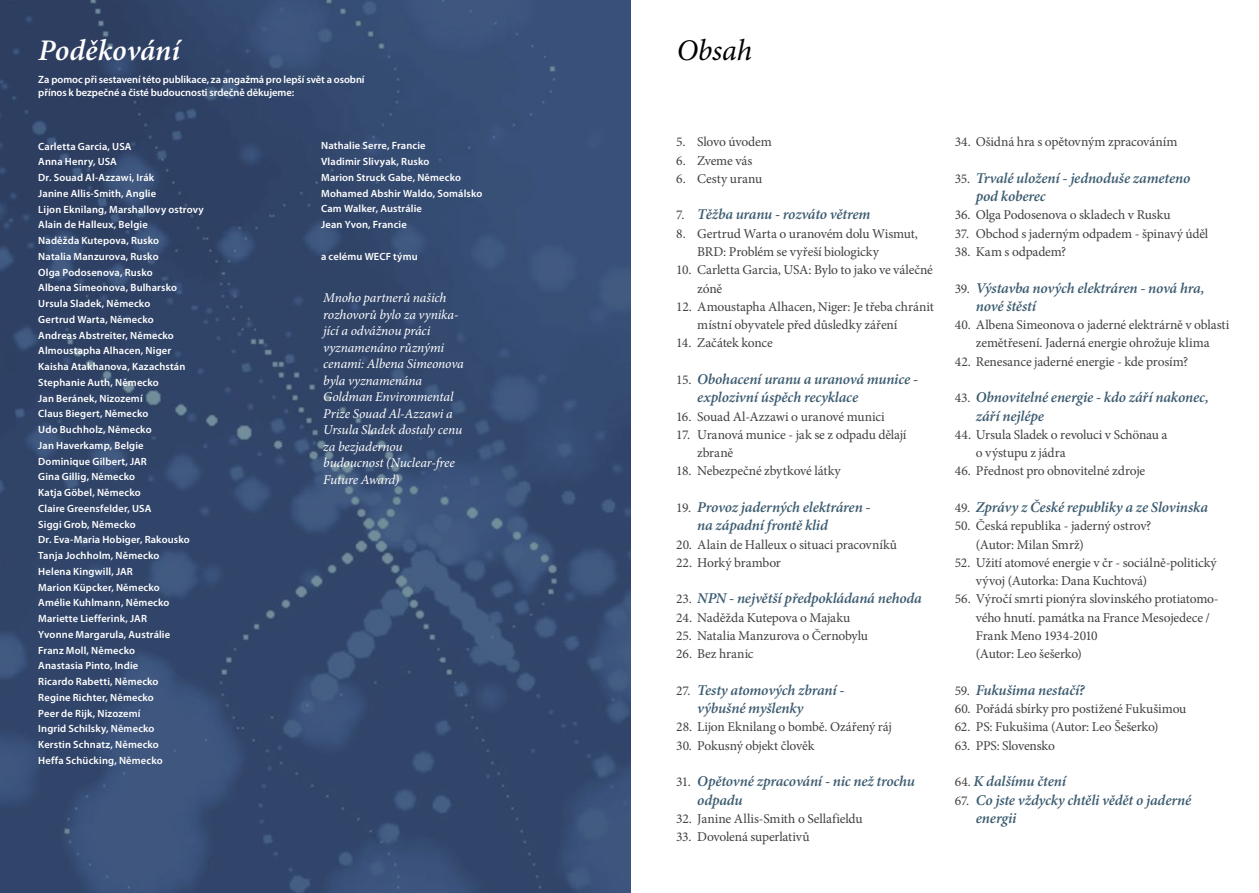
<style>
.page{position:relative;width:1259px;height:893px;background:#fff}
.page>*{position:absolute;margin:0;border:0;box-sizing:border-box;transform-origin:0 0}
.t1{font:italic 600 30px "Minion Pro";color:#fff}
.t2{font:italic 30px "Minion Pro";letter-spacing:-.005em;color:#000}
.t3{font:italic 600 15px/18.3px "Minion Pro";letter-spacing:-.01em;color:#3c5b70}
.t4{font:13.5px/18.3px "Minion Pro";letter-spacing:-.015em;color:#414042}
.t5{font:italic 13.5px/16.5px "Minion Pro";letter-spacing:-.01em;color:#fff}
.t6{font:600 10.5px/15.8px "Myriad Pro";letter-spacing:.015em;color:#fff}
.t7{font:600 10.5px/13.5px "Myriad Pro";letter-spacing:-.005em;color:#fff}
.s1{font-weight:400;font-style:normal;font-size:13.5px;color:#414042}
</style>
<div class="page">
<svg style="left:0;top:0;width:630px;height:893px;background:#34496e"></svg>
<h1 class="t1" style="left:38px;top:33px;width:143px">Poděkování</h1>
<h1 class="t2" style="left:677px;top:30px;width:77px">Obsah</h1>
<p class="t7" style="left:38px;top:72px;width:328px">Za pomoc při sestavení této publikace, za angažmá pro lepší svět a osobní přínos k bezpečné a čisté budoucnosti srdečně děkujeme:</p>
<p class="t6" style="left:38px;top:138px;width:167px">Carletta Garcia, USA<br>Anna Henry, USA<br>Dr. Souad Al-Azzawi, Irák<br>Janine Allis-Smith, Anglie<br>Lijon Eknilang, Marshallovy ostrovy<br>Alain de Halleux, Belgie<br>Naděžda Kutepova, Rusko<br>Natalia Manzurova, Rusko<br>Olga Podosenova, Rusko<br>Albena Simeonova, Bulharsko<br>Ursula Sladek, Německo<br>Gertrud Warta, Německo<br>Andreas Abstreiter, Německo<br>Almoustapha Alhacen, Niger<br>Kaisha Atakhanova, Kazachstán<br>Stephanie Auth, Německo<br>Jan Beránek, Nizozemí<br>Claus Biegert, Německo<br>Udo Buchholz, Německo<br>Jan Haverkamp, Belgie<br>Dominique Gilbert, JAR<br>Gina Gillig, Německo<br>Katja Göbel, Německo<br>Claire Greensfelder, USA<br>Siggi Grob, Německo<br>Dr. Eva-Maria Hobiger, Rakousko<br>Tanja Jochholm, Německo<br>Helena Kingwill, JAR<br>Marion Küpcker, Německo<br>Amélie Kuhlmann, Německo<br>Mariette Liefferink, JAR<br>Yvonne Margarula, Austrálie<br>Franz Moll, Německo<br>Anastasia Pinto, Indie<br>Ricardo Rabetti, Německo<br>Regine Richter, Německo<br>Peer de Rijk, Nizozemí<br>Ingrid Schilsky, Německo<br>Kerstin Schnatz, Německo<br>Heffa Schücking, Německo</p>
<p class="t6" style="left:321px;top:138px;width:163px">Nathalie Serre, Francie<br>Vladimir Slivyak, Rusko<br>Marion Struck Gabe, Německo<br>Mohamed Abshir Waldo, Somálsko<br>Cam Walker, Austrálie<br>Jean Yvon, Francie</p>
<p class="t6" style="left:321px;top:248px;width:98px">a celému WECF týmu</p>
<p class="t5" style="left:323px;top:290px;width:142px">Mnoho partnerů našich rozhovorů bylo za vynika&shy;jící a odvážnou práci vyznamenáno různými cenami: Albena Simeonova byla vyznamenána<br>Goldman Environmental<br>Prize Souad Al-Azzawi a<br>Ursula Sladek dostaly cenu za bezjadernou budoucnost (Nuclear-free<br>Future Award)</p>
<p class="t4" style="left:676px;top:133px;width:97px">5. Slovo úvodem</p>
<p class="t4" style="left:676px;top:151px;width:78px">6. Zveme vás</p>
<p class="t4" style="left:676px;top:169px;width:87px">6. Cesty uranu</p>
<p class="t3" style="left:676px;top:206px;width:196px"><span class="s1">7.</span> Těžba uranu - rozváto větrem</p>
<p class="t4" style="left:697px;top:224px;width:222px;text-indent:-21px">8. Gertrud Warta o uranovém dolu Wismut,<br>BRD: Problém se vyřeší biologicky</p>
<p class="t4" style="left:697px;top:261px;width:237px;text-indent:-21px">10. Carletta Garcia, USA: Bylo to jako ve válečné zóně</p>
<p class="t4" style="left:697px;top:297px;width:238px;text-indent:-21px">12. Amoustapha Alhacen, Niger: Je třeba chránit místní obyvatele před důsledky záření</p>
<p class="t4" style="left:676px;top:334px;width:98px">14. Začátek konce</p>
<p class="t3" style="left:697px;top:371px;width:222px;text-indent:-21px"><span class="s1">15.</span> Obohacení uranu a uranová munice - explozivní úspěch recyklace</p>
<p class="t4" style="left:676px;top:407px;width:210px">16. Souad Al-Azzawi o uranové munici</p>
<p class="t4" style="left:697px;top:425px;width:211px;text-indent:-21px">17. Uranová munice - jak se z odpadu dělají zbraně</p>
<p class="t4" style="left:676px;top:462px;width:166px">18. Nebezpečné zbytkové látky</p>
<p class="t3" style="left:697px;top:499px;width:175px;text-indent:-21px"><span class="s1">19.</span> Provoz jaderných elektráren - na západní frontě klid</p>
<p class="t4" style="left:676px;top:535px;width:222px">20. Alain de Halleux o situaci pracovníků</p>
<p class="t4" style="left:676px;top:553px;width:106px">22. Horký brambor</p>
<p class="t3" style="left:676px;top:590px;width:247px"><span class="s1">23.</span> NPN - největší předpokládaná nehoda</p>
<p class="t4" style="left:676px;top:608px;width:175px">24. Naděžda Kutepova o Majaku</p>
<p class="t4" style="left:676px;top:627px;width:193px">25. Natalia Manzurova o Černobylu</p>
<p class="t4" style="left:676px;top:645px;width:79px">26. Bez hranic</p>
<p class="t3" style="left:697px;top:681px;width:149px;text-indent:-21px"><span class="s1">27.</span> Testy atomových zbraní - výbušné myšlenky</p>
<p class="t4" style="left:676px;top:718px;width:217px">28. Lijon Eknilang o bombě. Ozářený ráj</p>
<p class="t4" style="left:676px;top:736px;width:140px">30. Pokusný objekt člověk</p>
<p class="t3" style="left:697px;top:773px;width:219px;text-indent:-21px"><span class="s1">31.</span> Opětovné zpracování - nic než trochu odpadu</p>
<p class="t4" style="left:676px;top:809px;width:188px">32. Janine Allis-Smith o Sellafieldu</p>
<p class="t4" style="left:676px;top:828px;width:135px">33. Dovolená superlativů</p>
<p class="t4" style="left:955px;top:133px;width:224px">34. Ošidná hra s opětovným zpracováním</p>
<p class="t3" style="left:976px;top:169px;width:216px;text-indent:-21px"><span class="s1">35.</span> Trvalé uložení - jednoduše zameteno pod koberec</p>
<p class="t4" style="left:955px;top:206px;width:217px">36. Olga Podosenova o skladech v Rusku</p>
<p class="t4" style="left:955px;top:224px;width:255px">37. Obchod s jaderným odpadem - špinavý úděl</p>
<p class="t4" style="left:955px;top:243px;width:113px">38. Kam s odpadem?</p>
<p class="t3" style="left:976px;top:279px;width:230px;text-indent:-21px"><span class="s1">39.</span> Výstavba nových elektráren - nová hra, nové štěstí</p>
<p class="t4" style="left:955px;top:316px;width:276px;text-align:center">40. Albena Simeonova o jaderné elektrárně v oblasti zemětřesení. Jaderná energie ohrožuje klima</p>
<p class="t4" style="left:955px;top:352px;width:235px">42. Renesance jaderné energie - kde prosím?</p>
<p class="t3" style="left:976px;top:389px;width:234px;text-indent:-21px"><span class="s1">43.</span> Obnovitelné energie - kdo září nakonec, září nejlépe</p>
<p class="t4" style="left:976px;top:425px;width:193px;text-indent:-21px">44. Ursula Sladek o revoluci v Schönau a o výstupu z jádra</p>
<p class="t4" style="left:955px;top:462px;width:192px">46. Přednost pro obnovitelné zdroje</p>
<p class="t3" style="left:955px;top:499px;width:255px"><span class="s1">49.</span> Zprávy z České republiky a ze Slovinska</p>
<p class="t4" style="left:976px;top:517px;width:177px;text-indent:-21px">50. Česká republika - jaderný ostrov? (Autor: Milan Smrž)</p>
<p class="t4" style="left:976px;top:553px;width:242px;text-indent:-21px">52. Užití atomové energie v čr - sociálně-politický vývoj (Autorka: Dana Kuchtová)</p>
<p class="t4" style="left:976px;top:590px;width:244px;text-indent:-21px">56. Výročí smrti pionýra slovinského protiatomo&shy;vého hnutí. památka na France Mesojedece / Frank Meno 1934-2010<br>(Autor: Leo šešerko)</p>
<p class="t3" style="left:955px;top:681px;width:131px"><span class="s1">59.</span> Fukušima nestačí?</p>
<p class="t4" style="left:955px;top:700px;width:233px">60. Pořádá sbírky pro postižené Fukušimou</p>
<p class="t4" style="left:955px;top:718px;width:205px">62. PS: Fukušima (Autor: Leo Šešerko)</p>
<p class="t4" style="left:955px;top:736px;width:102px">63. PPS: Slovensko</p>
<p class="t3" style="left:955px;top:773px;width:113px"><span class="s1">64.</span> K dalšímu čtení</p>
<p class="t3" style="left:976px;top:791px;width:217px;text-indent:-21px"><span class="s1">67.</span> Co jste vždycky chtěli vědět o jaderné energii</p>
</div>
